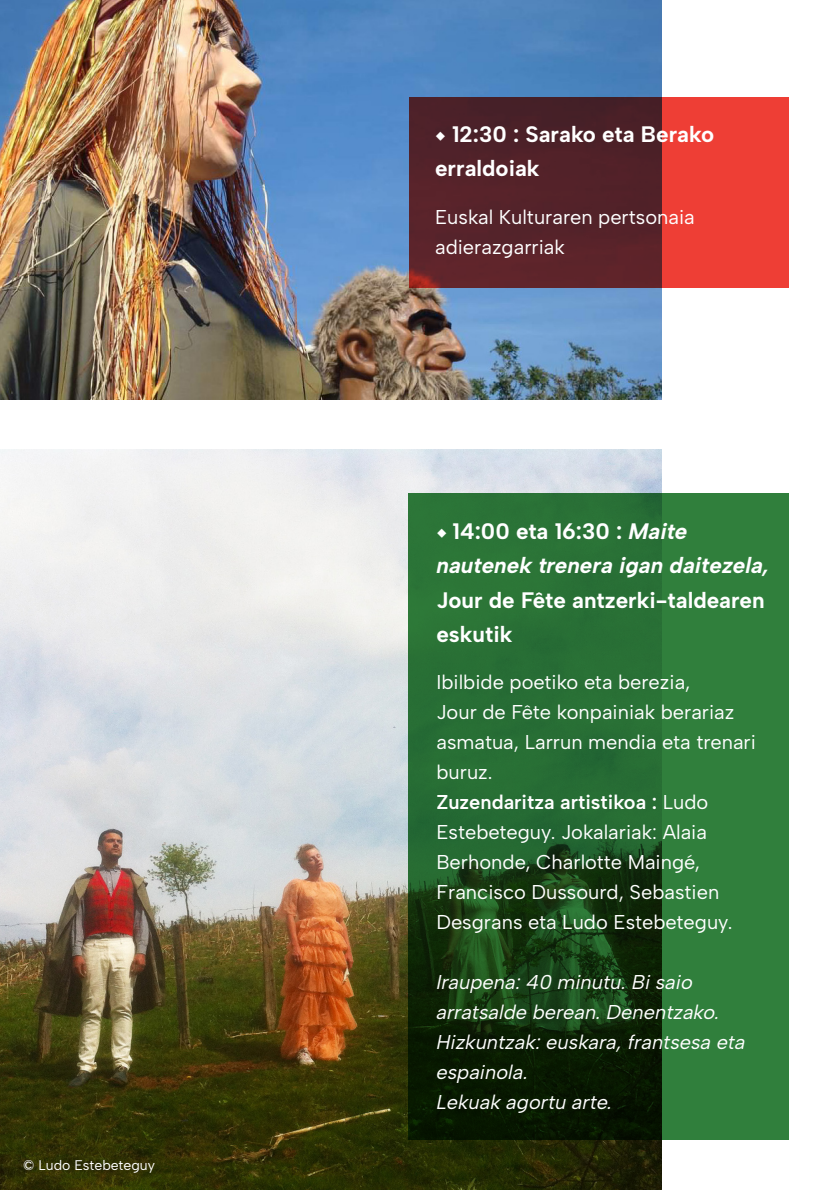
<style>
.page{position:relative;width:839px;height:1190px;background:#fff}
.page>*{position:absolute;margin:0;border:0;box-sizing:border-box;transform-origin:0 0}
.t1{font:700 22.4px/34px "Albert Sans";color:#fff}
.t2{font:20px/30px "Albert Sans";color:#fff}
.t3{font:italic 20px/30px "Albert Sans";color:#fff}
.t4{font:14px "Albert Sans";color:#fff}
.s1{font-family:"Adobe Clean UX";font-weight:400}
.s2{font-style:italic}
.s3{font-weight:600}
</style>
<div class="page">
<img style="left:0;top:0;width:661px;height:399px">
<svg style="left:408px;top:97px;width:379px;height:190px;background:#862b2d"></svg>
<img style="left:0;top:450px;width:661px;height:740px">
<svg style="left:408px;top:493px;width:380px;height:646px;background:#24612b"></svg>
<p class="t4" style="left:23px;top:1156px;width:133px">© Ludo Estebeteguy</p>
<p class="t1" style="left:435px;top:117px;width:280px"><span class="s1">◆</span> 12:30 : Sarako eta Berako erraldoiak</p>
<p class="t2" style="left:435px;top:202px;width:261px">Euskal Kulturaren pertsonaia adierazgarriak</p>
<p class="t1" style="left:436px;top:514px;width:334px"><span class="s1">◆</span> 14:00 eta 16:30 : <span class="s2">Maite nautenek trenera igan daitezela,<br></span>Jour de Fête antzerki-taldearen eskutik</p>
<p class="t2" style="left:436px;top:667px;width:321px">Ibilbide poetiko eta berezia,<br>Jour de Fête konpainiak berariaz asmatua, Larrun mendia eta trenari buruz.</p>
<p class="t2" style="left:436px;top:787px;width:297px"><span class="s3">Zuzendaritza artistikoa :</span> Ludo<br>Estebeteguy. Jokalariak: Alaia<br>Berhonde, Charlotte Maingé,<br>Francisco Dussourd, Sebastien<br>Desgrans eta Ludo Estebeteguy.</p>
<p class="t3" style="left:436px;top:967px;width:284px">Iraupena: 40 minutu. Bi saio arratsalde berean. Denentzako.</p>
<p class="t3" style="left:436px;top:1027px;width:310px">Hizkuntzak: euskara, frantsesa eta espainola.</p>
<p class="t3" style="left:436px;top:1087px;width:177px">Lekuak agortu arte.</p>
</div>
